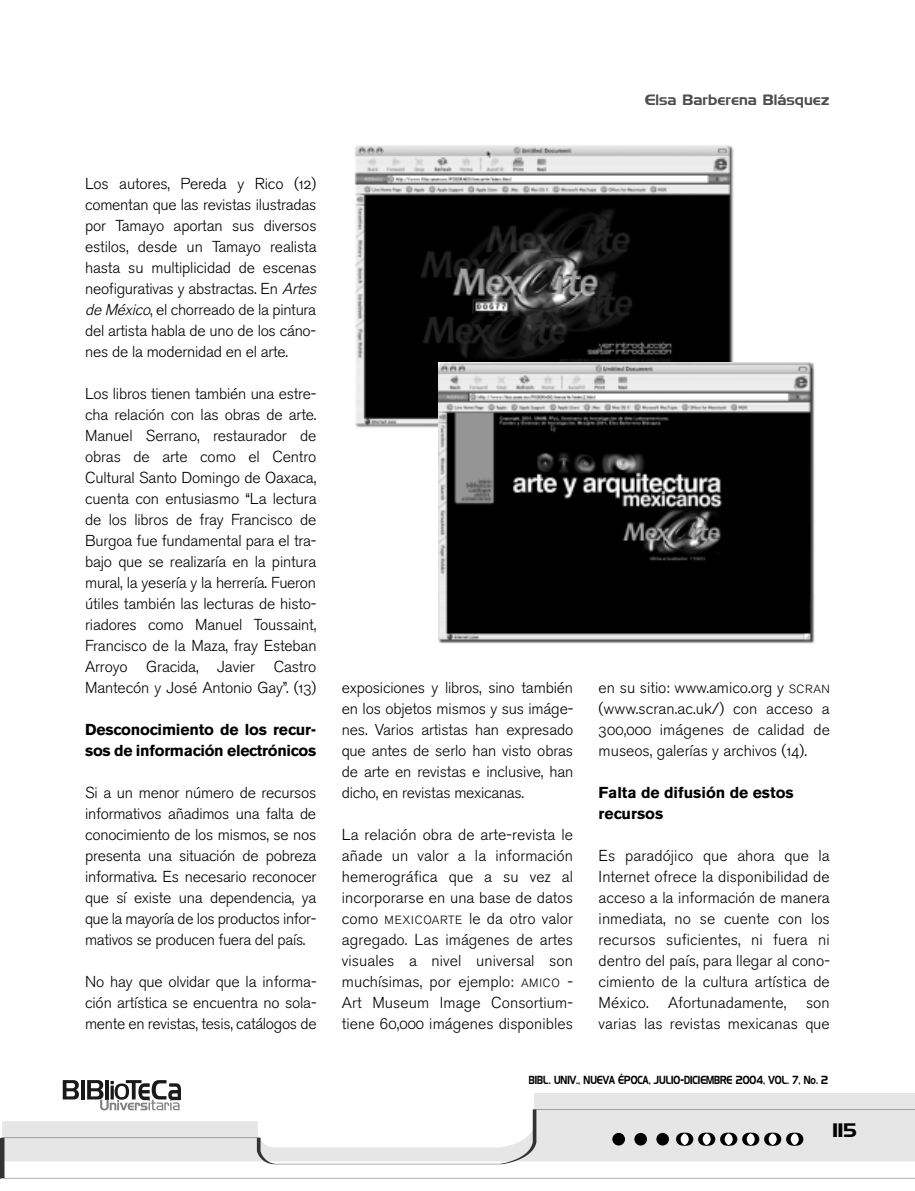
<style>
.page{position:relative;width:915px;height:1191px;background:#fff}
.page>*{position:absolute;margin:0;border:0;box-sizing:border-box;transform-origin:0 0}
.t1{font:19.5px "Denmark";color:#000}
.t2{font:15.75px/21px "Akzidenz Grotesk BE Light Os F";letter-spacing:-.01em;color:#000;text-align:justify}
.t3{font:700 15.75px/21px "Akzidenz Grotesk BE";letter-spacing:-.01em;color:#000}
.t4{font:15px "Denmark";color:#4d4d4d}
.t5{font:11.7px "Denmark";color:#000;scale:.7 1}
.s1{font-style:italic}
.s2{font-size:11.85px}
</style>
<div class="page">
<svg style="left:62px;top:1093px;width:852px;height:16px;fill:#e6e6e6"></svg>
<svg style="left:63px;top:1080px;width:16px;height:19px"></svg>
<hr style="left:81px;top:1080px;width:3px;height:19px;background:#1a1a1a">
<svg style="left:87px;top:1080px;width:94px;height:29px"></svg>
<svg style="left:2px;top:1109px;width:912px;height:69px"></svg>
<svg style="left:0;top:1138px;width:1px;height:40px"></svg>
<img style="left:354px;top:145px;width:384px;height:283px">
<img style="left:438px;top:363px;width:377px;height:281px">
<p class="t4" style="left:644px;top:91px;width:186px">Elsa Barberena Blásquez</p>
<p class="t2" style="left:85px;top:174px;width:236px;text-align:left">Los autores, Pereda y Rico (12) comentan que las revistas ilustradas por Tamayo aportan sus diversos estilos, desde un Tamayo realista hasta su multiplicidad de escenas neofigurativas y abstractas. En <span class="s1">Artes de México</span>, el chorreado de la pintura del artista habla de uno de los cáno&shy;nes de la modernidad en el arte.</p>
<p class="t2" style="left:85px;top:384px;width:233px">Los libros tienen también una estre&shy;cha relación con las obras de arte.<br>Manuel Serrano, restaurador de obras de arte como el Centro Cultural Santo Domingo de Oaxaca, cuenta con entusiasmo “La lectura de los libros de fray Francisco de Burgoa fue fundamental para el tra&shy;bajo que se realizaría en la pintura mural, la yesería y la herrería. Fueron útiles también las lecturas de histo&shy;riadores como Manuel Toussaint, Francisco de la Maza, fray Esteban Arroyo Gracida, Javier Castro Mantecón y José Antonio Gay”. (13)</p>
<p class="t3" style="left:85px;top:720px;width:233px">Desconocimiento de los recur&shy;sos de información electrónicos</p>
<p class="t2" style="left:85px;top:783px;width:233px">Si a un menor número de recursos informativos añadimos una falta de conocimiento de los mismos, se nos presenta una situación de pobreza informativa. Es necesario reconocer que sí existe una dependencia, ya que la mayoría de los productos infor&shy;mativos se producen fuera del país.</p>
<p class="t2" style="left:85px;top:972px;width:233px">No hay que olvidar que la informa&shy;ción artística se encuentra no sola&shy;mente en revistas, tesis, catálogos de</p>
<p class="t2" style="left:342px;top:678px;width:233px">exposiciones y libros, sino también en los objetos mismos y sus imáge&shy;nes. Varios artistas han expresado que antes de serlo han visto obras de arte en revistas e inclusive, han dicho, en revistas mexicanas.</p>
<p class="t2" style="left:342px;top:825px;width:233px">La relación obra de arte-revista le añade un valor a la información hemerográfica que a su vez al incorporarse en una base de datos como <span class="s2">MEXICOARTE</span> le da otro valor agregado. Las imágenes de artes visuales a nivel universal son muchísimas, por ejemplo: <span class="s2">AMICO</span> - Art Museum Image Consortium&shy;tiene 60,000 imágenes disponibles</p>
<p class="t2" style="left:598px;top:678px;width:233px">en su sitio: www.amico.org y <span class="s2">SCRAN </span>(www.scran.ac.uk/) con acceso a 300,000 imágenes de calidad de museos, galerías y archivos (14).</p>
<p class="t3" style="left:598px;top:783px;width:196px">Falta de difusión de estos recursos</p>
<p class="t2" style="left:598px;top:846px;width:233px">Es paradójico que ahora que la Internet ofrece la disponibilidad de acceso a la información de manera inmediata, no se cuente con los recursos suficientes, ni fuera ni dentro del país, para llegar al cono&shy;cimiento de la cultura artística de México. Afortunadamente, son varias las revistas mexicanas que</p>
<p class="t5" style="left:528px;top:1073px;width:429px">BIBL. UNIV., NUEVA ÉPOCA, JULIO-DICIEMBRE 2004, VOL. 7, No. 2</p>
<p class="t1" style="left:832px;top:1118px;width:26px">115</p>
</div>
